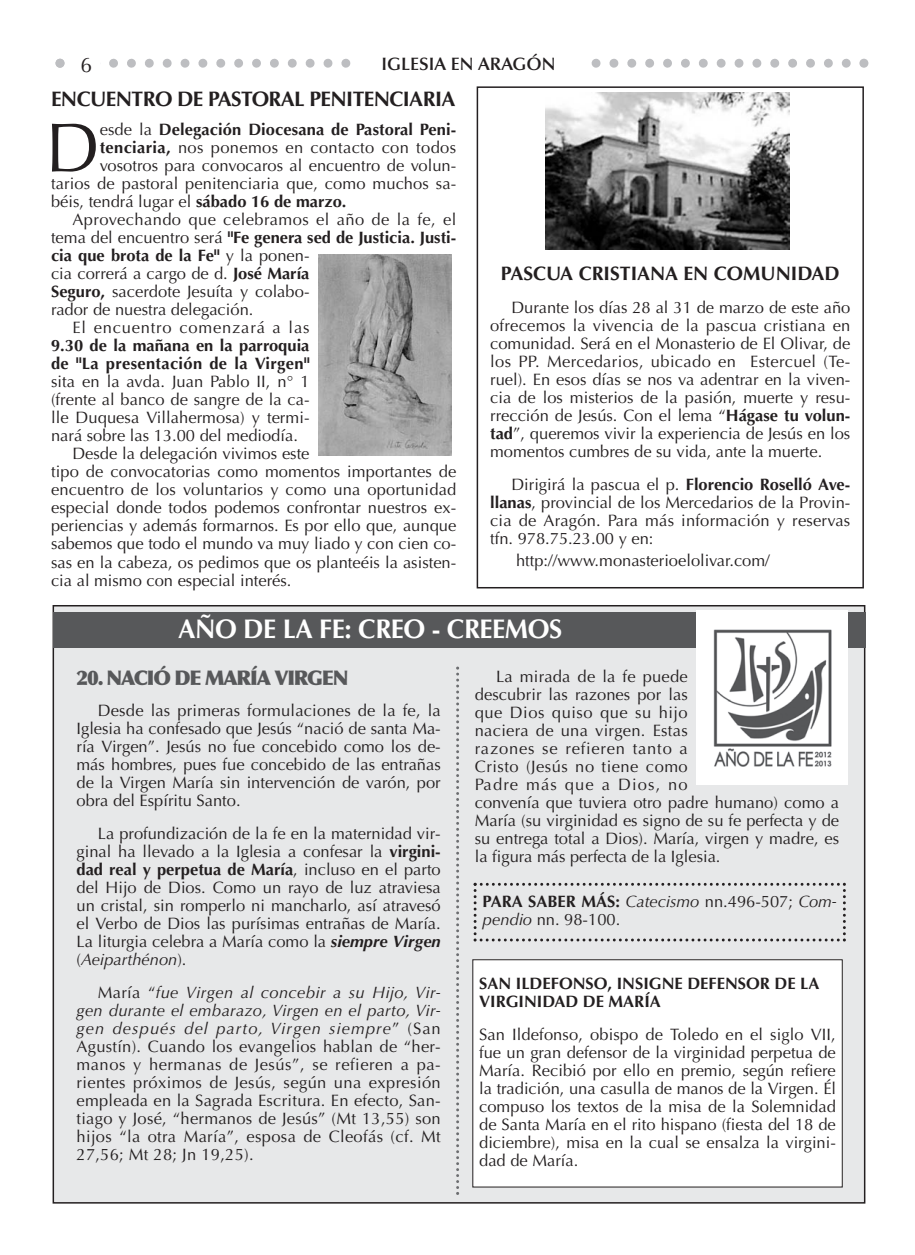
<style>
.page{position:relative;width:915px;height:1255px;background:#fff}
.page>*{position:absolute;margin:0;border:0;box-sizing:border-box;transform-origin:0 0}
.t1{font:69.3px "Optima";color:#231f20}
.t2{font:700 27px "Optima";letter-spacing:-.015em;color:#fff}
.t3{font:700 21px "Optima";letter-spacing:-.03em;color:#231f20}
.t4{font:21px "Optima LT Std";color:#231f20}
.t5{font:900 20.25px "Optima";letter-spacing:-.06em;color:#57585a}
.t6{font:700 19.5px "Optima";color:#231f20}
.t7{font:600 18px "Optima LT Std";color:#231f20}
.t8{font:16.5px/18px "Optima";color:#231f20;text-align:justify}
.t9{font:700 16.5px/18px "Optima";color:#231f20}
.t10{font:16.5px "Optima";letter-spacing:.025em;color:#231f20}
.t11{font:16.5px "Optima";letter-spacing:.02em;color:#231f20}
.t12{font:700 16.5px "Optima";letter-spacing:.02em;color:#231f20}
.t13{font:16.5px "Optima";letter-spacing:.05em;color:#231f20}
.s1{font-weight:400}
.s2{font-weight:700}
.s3{font-weight:700;font-style:italic}
.s4{font-style:italic}
</style>
<div class="page">
<div style="left:53px;top:605px;width:811px;height:597px;background:#e7e8e9"></div>
<svg style="left:56px;top:59px;width:812px;height:9px"></svg>
<div style="left:351px;top:51px;width:234px;height:26px;background:#fff"></div>
<div style="left:73px;top:51px;width:27px;height:30px;background:#fff"></div>
<div style="left:53px;top:612px;width:812px;height:36px;background:#57585a"></div>
<svg style="left:456px;top:666px;width:3px;height:528px"></svg>
<svg style="left:473px;top:882px;width:372px;height:59px"></svg>
<div style="left:472px;top:959px;width:370px;height:227px;background:#fff"></div>
<div style="left:472px;top:959px;width:370px;height:228px;border:1px solid #231f20"></div>
<div style="left:696px;top:610px;width:151px;height:175px;background:#fff"></div>
<img style="left:713px;top:629px;width:119px;height:138px">
<div style="left:476px;top:86px;width:387px;height:502px;border:2px solid #231f20"></div>
<img style="left:545px;top:93px;width:244px;height:156px">
<img style="left:318px;top:254px;width:133px;height:201px">
<p class="t4" style="left:81px;top:58px;width:13px">6</p>
<p class="t7" style="left:381px;top:58px;width:175px">IGLESIA EN ARAGÓN</p>
<p class="t3" style="left:51px;top:90px;width:406px">ENCUENTRO DE PASTORAL PENITENCIARIA</p>
<p class="t1" style="left:46px;top:119px;width:55px">D</p>
<p class="t9" style="left:100px;top:122px;width:358px"><span class="s1">esde la</span> Delegación Diocesana de Pastoral Peni-</p>
<p class="t11" style="left:100px;top:141px;width:358px"><span class="s2">tenciaria,</span> nos ponemos en contacto con todos</p>
<p class="t8" style="left:100px;top:158px;width:358px">vosotros para convocaros al encuentro de volun-</p>
<p class="t8" style="left:51px;top:176px;width:406px">tarios de pastoral penitenciaria que, como muchos sa-</p>
<p class="t8" style="left:51px;top:194px;width:297px">béis, tendrá lugar el <span class="s2">sábado 16 de marzo.</span></p>
<p class="t10" style="left:72px;top:213px;width:385px">Aprovechando que celebramos el año de la fe, el</p>
<p class="t9" style="left:51px;top:230px;width:406px"><span class="s1">tema del encuentro será</span> "Fe genera sed de Justicia. Justi-</p>
<p class="t9" style="left:51px;top:248px;width:260px">cia que brota de la Fe" <span class="s1">y la ponen-</span></p>
<p class="t8" style="left:51px;top:266px;width:260px">cia correrá a cargo de d. <span class="s2">José María</span></p>
<p class="t8" style="left:51px;top:284px;width:260px"><span class="s2">Seguro,</span> sacerdote Jesuíta y colabo-</p>
<p class="t8" style="left:51px;top:302px;width:204px">rador de nuestra delegación.</p>
<p class="t13" style="left:72px;top:321px;width:238px">El encuentro comenzará a las</p>
<p class="t9" style="left:51px;top:338px;width:260px">9.30 de la mañana en la parroquia</p>
<p class="t12" style="left:51px;top:357px;width:260px">de "La presentación de la Virgen"</p>
<p class="t8" style="left:51px;top:374px;width:260px">sita en la avda. Juan Pablo II, n° 1</p>
<p class="t8" style="left:51px;top:392px;width:260px">(frente al banco de sangre de la ca-</p>
<p class="t8" style="left:51px;top:410px;width:260px">lle Duquesa Villahermosa) y termi-</p>
<p class="t8" style="left:51px;top:428px;width:248px">nará sobre las 13.00 del mediodía.</p>
<p class="t8" style="left:72px;top:446px;width:238px">Desde la delegación vivimos este</p>
<p class="t8" style="left:51px;top:464px;width:406px">tipo de convocatorias como momentos importantes de</p>
<p class="t8" style="left:51px;top:482px;width:406px">encuentro de los voluntarios y como una oportunidad</p>
<p class="t8" style="left:51px;top:500px;width:406px">especial donde todos podemos confrontar nuestros ex-</p>
<p class="t8" style="left:51px;top:518px;width:406px">periencias y además formarnos. Es por ello que, aunque</p>
<p class="t8" style="left:51px;top:536px;width:406px">sabemos que todo el mundo va muy liado y con cien co-</p>
<p class="t8" style="left:51px;top:554px;width:406px">sas en la cabeza, os pedimos que os planteéis la asisten-</p>
<p class="t8" style="left:51px;top:572px;width:242px">cia al mismo con especial interés.</p>
<p class="t6" style="left:500px;top:265px;width:340px">PASCUA CRISTIANA EN COMUNIDAD</p>
<p class="t8" style="left:490px;top:300px;width:361px;text-indent:21px">Durante los días 28 al 31 de marzo de este año ofrecemos la vivencia de la pascua cristiana en comunidad. Será en el Monasterio de El Olivar, de los PP. Mercedarios, ubicado en Estercuel (Te&shy;ruel). En esos días se nos va adentrar en la viven&shy;cia de los misterios de la pasión, muerte y resu&shy;rrección de Jesús. Con el lema “<span class="s2">Hágase tu volun&shy;tad</span>”, queremos vivir la experiencia de Jesús en los momentos cumbres de su vida, ante la muerte.</p>
<p class="t8" style="left:490px;top:477px;width:361px;text-indent:21px">Dirigirá la pascua el p. <span class="s2">Florencio Roselló Ave&shy;llanas</span>, provincial de los Mercedarios de la Provin&shy;cia de Aragón. Para más información y reservas tfn. 978.75.23.00 y en:</p>
<p class="t8" style="left:516px;top:553px;width:255px">http://www.monasterioelolivar.com/</p>
<p class="t2" style="left:178px;top:618px;width:385px">AÑO DE LA FE: CREO - CREEMOS</p>
<p class="t5" style="left:76px;top:670px;width:273px">20. NACIÓ DE MARÍA VIRGEN</p>
<p class="t8" style="left:76px;top:703px;width:365px;text-indent:21px">Desde las primeras formulaciones de la fe, la Iglesia ha confesado que Jesús “nació de santa Ma&shy;ría Virgen”. Jesús no fue concebido como los de&shy;más hombres, pues fue concebido de las entrañas de la Virgen María sin intervención de varón, por obra del Espíritu Santo.</p>
<p class="t8" style="left:76px;top:826px;width:365px;text-indent:21px">La profundización de la fe en la maternidad vir&shy;ginal ha llevado a la Iglesia a confesar la <span class="s2">virgini&shy;dad real y perpetua de María</span>, incluso en el parto del Hijo de Dios. Como un rayo de luz atraviesa un cristal, sin romperlo ni mancharlo, así atravesó el Verbo de Dios las purísimas entrañas de María.<br>La liturgia celebra a María como la <span class="s3">siempre Virgen </span>(<span class="s4">Aeiparthénon</span>).</p>
<p class="t8" style="left:76px;top:985px;width:365px;text-indent:21px">María “<span class="s4">fue Virgen al concebir a su Hijo, Vir&shy;gen durante el embarazo, Virgen en el parto, Vir&shy;gen después del parto, Virgen siempre</span>” (San Agustín). Cuando los evangelios hablan de “her&shy;manos y hermanas de Jesús”, se refieren a pa&shy;rientes próximos de Jesús, según una expresión empleada en la Sagrada Escritura. En efecto, San&shy;tiago y José, “hermanos de Jesús” (Mt 13,55) son hijos “la otra María”, esposa de Cleofás (cf. Mt 27,56; Mt 28; Jn 19,25).</p>
<p class="t8" style="left:474px;top:669px;width:365px;text-align:left;text-indent:21px">La mirada de la fe puede<br>descubrir las razones por las<br>que Dios quiso que su hijo<br>naciera de una virgen. Estas<br>razones se refieren tanto a<br>Cristo (Jesús no tiene como<br>Padre más que a Dios, no<br>convenía que tuviera otro padre humano) como a María (su virginidad es signo de su fe perfecta y de su entrega total a Dios). María, virgen y madre, es la figura más perfecta de la Iglesia.</p>
<p class="t8" style="left:482px;top:894px;width:355px"><span class="s2">PARA SABER MÁS:</span> <span class="s4">Catecismo</span> nn.496-507; <span class="s4">Com&shy;pendio</span> nn. 98-100.</p>
<p class="t9" style="left:479px;top:975px;width:342px">SAN ILDEFONSO, INSIGNE DEFENSOR DE LA<br>VIRGINIDAD DE MARÍA</p>
<p class="t8" style="left:479px;top:1026px;width:358px">San Ildefonso, obispo de Toledo en el siglo VII, fue un gran defensor de la virginidad perpetua de María. Recibió por ello en premio, según refiere la tradición, una casulla de manos de la Virgen. Él compuso los textos de la misa de la Solemnidad de Santa María en el rito hispano (fiesta del 18 de diciembre), misa en la cual se ensalza la virgini&shy;dad de María.</p>
</div>
